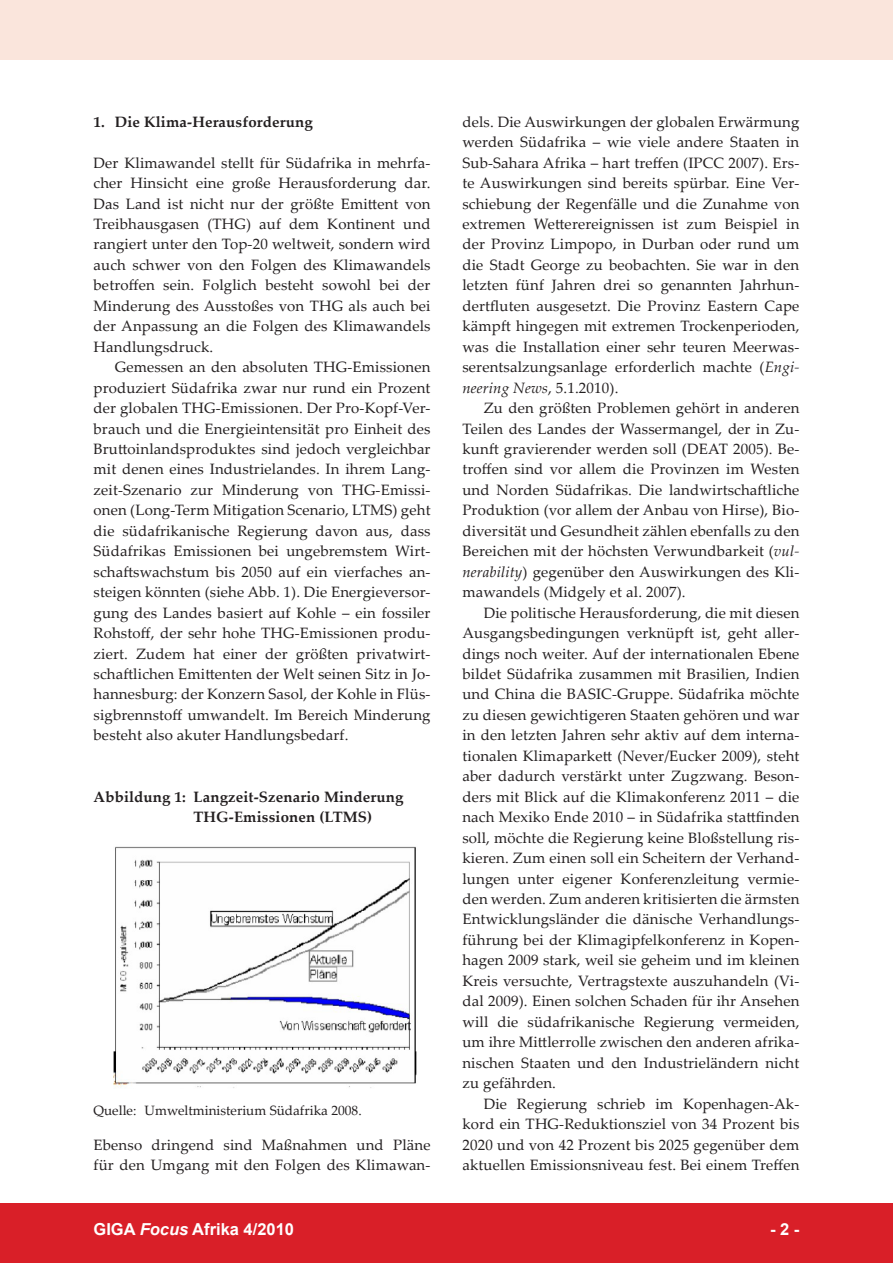
<style>
.page{position:relative;width:893px;height:1263px;background:#fff}
.page>*{position:absolute;margin:0;border:0;box-sizing:border-box;transform-origin:0 0}
.foc__text_fusszeile{font:700 16.5px "Arial";color:#fff}
.foc__text_seitenzahl{font:700 16.5px "Arial";color:#fff}
.foc__text_fliesstext{font:15px/20.4px "Palatino Linotype";letter-spacing:.01em;color:#231f20;text-align:justify}
.foc__text_1__absatz{font:15px/20.4px "Palatino Linotype";letter-spacing:.01em;color:#231f20;text-align:justify}
.foc__abbildung_titel{font:700 15px/20.4px "Palatino Linotype";letter-spacing:.01em;color:#231f20}
.foc__text_ueberschri{font:700 15px "Palatino Linotype";letter-spacing:.01em;color:#231f20}
.foc__tabelle_quelle{font:13.5px "Palatino Linotype";color:#231f20}
.s1{font-style:italic}
</style>
<div class="page">
<div style="left:0;top:1203px;width:893px;height:60px;background:#d91f28"></div>
<div style="left:0;top:0;width:893px;height:60px;background:#fae5dc"></div>
<img style="left:113px;top:846px;width:304px;height:242px">
<p class="foc__text_ueberschri" style="left:94px;top:111px;width:221px">1. Die Klima-Herausforderung</p>
<p class="foc__text_1__absatz" style="left:94px;top:152px;width:339px">Der Klimawandel stellt für Südafrika in mehrfa&shy;cher Hinsicht eine große Herausforderung dar.<br>Das Land ist nicht nur der größte Emittent von Treib-hausgasen (THG) auf dem Kontinent und ran-giert unter den Top-20 weltweit, sondern wird auch schwer von den Folgen des Klimawandels be-troffen sein. Folglich besteht sowohl bei der Min-derung des Ausstoßes von THG als auch bei der Anpassung an die Folgen des Klimawandels Hand-lungsdruck.</p>
<p class="foc__text_fliesstext" style="left:94px;top:356px;width:339px;text-indent:21px">Gemessen an den absoluten THG-Emissionen produziert Südafrika zwar nur rund ein Prozent der globalen THG-Emissionen. Der Pro-Kopf-Ver&shy;brauch und die Energieintensität pro Einheit des Bruttoinlandsproduktes sind jedoch vergleichbar mit denen eines Industrielandes. In ihrem Lang&shy;zeit-Szenario zur Minderung von THG-Emissi&shy;onen (Long-Term Mitigation Scenario, LTMS) geht die südafrikanische Regierung davon aus, dass Südafrikas Emissionen bei ungebremstem Wirt&shy;schaftswachstum bis 2050 auf ein vierfaches an&shy;steigen könnten (siehe Abb. 1). Die Energieversor&shy;gung des Landes basiert auf Kohle – ein fossiler Rohstoff, der sehr hohe THG-Emissionen produ&shy;ziert. Zudem hat einer der größten privatwirt&shy;schaftlichen Emittenten der Welt seinen Sitz in Jo&shy;hannesburg: der Konzern Sasol, der Kohle in Flüs&shy;sigbrennstoff umwandelt. Im Bereich Minderung besteht also akuter Handlungsbedarf.</p>
<p class="foc__abbildung_titel" style="left:193px;top:786px;width:212px;text-indent:-100px">Abbildung 1: Langzeit-Szenario Minderung<br>THG-Emissionen (LTMS)</p>
<p class="foc__tabelle_quelle" style="left:94px;top:1101px;width:270px">Quelle: Umweltministerium Südafrika 2008.</p>
<p class="foc__text_1__absatz" style="left:94px;top:1133px;width:339px">Ebenso dringend sind Maßnahmen und Pläne für den Umgang mit den Folgen des Klimawan-</p>
<p class="foc__text_1__absatz" style="left:462px;top:111px;width:338px">dels. Die Auswirkungen der globalen Erwärmung werden Südafrika – wie viele andere Staaten in Sub-Sahara Afrika – hart treffen (IPCC 2007). Ers&shy;te Auswirkungen sind bereits spürbar. Eine Ver&shy;schiebung der Regenfälle und die Zunahme von ex-tremen Wetterereignissen ist zum Beispiel in der Provinz Limpopo, in Durban oder rund um die Stadt George zu beobachten. Sie war in den letz-ten fünf Jahren drei so genannten Jahrhun&shy;dertfluten ausgesetzt. Die Provinz Eastern Cape kämpft hingegen mit extremen Trockenperioden, was die Installation einer sehr teuren Meerwas&shy;serentsalzungsanlage erforderlich machte (<span class="s1">Engi&shy;neering News</span>, 5.1.2010).</p>
<p class="foc__text_fliesstext" style="left:462px;top:397px;width:339px;text-indent:21px">Zu den größten Problemen gehört in anderen Teilen des Landes der Wassermangel, der in Zu&shy;kunft gravierender werden soll (DEAT 2005). Be&shy;troffen sind vor allem die Provinzen im Westen und Norden Südafrikas. Die landwirtschaftliche Produktion (vor allem der Anbau von Hirse), Bio&shy;diversität und Gesundheit zählen ebenfalls zu den Bereichen mit der höchsten Verwundbarkeit (<span class="s1">vul&shy;nerability</span>) gegenüber den Auswirkungen des Kli&shy;mawandels (Midgely et al. 2007).</p>
<p class="foc__text_fliesstext" style="left:462px;top:602px;width:338px;text-indent:21px">Die politische Herausforderung, die mit diesen Ausgangsbedingungen verknüpft ist, geht aller&shy;dings noch weiter. Auf der internationalen Ebene bildet Südafrika zusammen mit Brasilien, Indien und China die BASIC-Gruppe. Südafrika möchte zu diesen gewichtigeren Staaten gehören und war in den letzten Jahren sehr aktiv auf dem interna&shy;tionalen Klimaparkett (Never/Eucker 2009), steht aber dadurch verstärkt unter Zugzwang. Beson&shy;ders mit Blick auf die Klimakonferenz 2011 – die nach Mexiko Ende 2010 – in Südafrika stattfinden soll, möchte die Regierung keine Bloßstellung ris&shy;kieren. Zum einen soll ein Scheitern der Verhand&shy;lungen unter eigener Konferenzleitung vermie&shy;den werden. Zum anderen kritisierten die ärmsten Entwicklungsländer die dänische Verhandlungs&shy;führung bei der Klimagipfelkonferenz in Kopen&shy;hagen 2009 stark, weil sie geheim und im kleinen Kreis versuchte, Vertragstexte auszuhandeln (Vi&shy;dal 2009). Einen solchen Schaden für ihr Ansehen will die südafrikanische Regierung vermeiden, um ihre Mittlerrolle zwischen den anderen afrika&shy;nischen Staaten und den Industrieländern nicht zu gefährden.</p>
<p class="foc__text_fliesstext" style="left:462px;top:1093px;width:338px;text-indent:21px">Die Regierung schrieb im Kopenhagen-Ak&shy;kord ein THG-Reduktionsziel von 34 Prozent bis 2020 und von 42 Prozent bis 2025 gegenüber dem aktuellen Emissionsniveau fest. Bei einem Treffen</p>
<p class="foc__text_fusszeile" style="left:94px;top:1218px;width:202px">GIGA <span class="s1">Focus</span> Afrika 4/2010</p>
<p class="foc__text_seitenzahl" style="left:770px;top:1218px;width:31px">- -</p>
</div>
